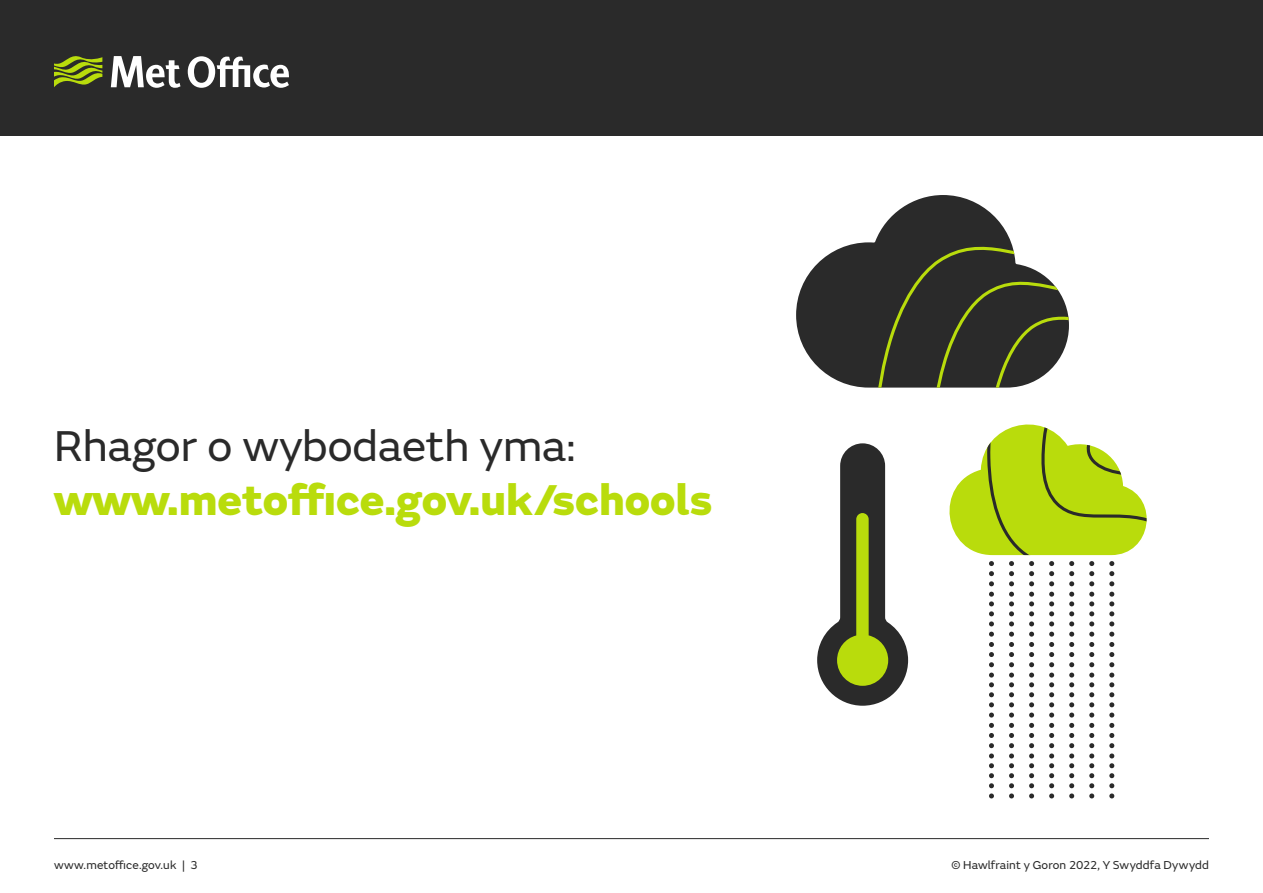
<style>
.page{position:relative;width:1263px;height:893px;background:#fff}
.page>*{position:absolute;margin:0;border:0;box-sizing:border-box;transform-origin:0 0}
.t1{font:800 45px "FS Emeric";color:#b9dc0c}
.t2{font:45px "FS Emeric";color:#2a2a2a}
.t3{font:12px "FS Emeric";letter-spacing:.015em;color:#2a2a2a}
</style>
<div class="page">
<hr style="left:54px;top:838px;width:1155px;height:1px;background:#2a2a2a">
<div style="left:0;top:0;width:1263px;height:135px;background:#2a2a2a"></div>
<svg style="left:111px;top:56px;width:178px;height:32px"></svg>
<svg style="left:54px;top:56px;width:48px;height:31px"></svg>
<svg style="left:817px;top:443px;width:91px;height:263px"></svg>
<svg style="left:989px;top:561px;width:5px;height:25px"></svg>
<svg style="left:989px;top:592px;width:5px;height:34px"></svg>
<svg style="left:1009px;top:561px;width:5px;height:25px"></svg>
<svg style="left:1009px;top:592px;width:5px;height:34px"></svg>
<svg style="left:1029px;top:561px;width:5px;height:25px"></svg>
<svg style="left:1029px;top:592px;width:5px;height:34px"></svg>
<svg style="left:1049px;top:561px;width:5px;height:25px"></svg>
<svg style="left:1049px;top:592px;width:5px;height:34px"></svg>
<svg style="left:1069px;top:561px;width:5px;height:25px"></svg>
<svg style="left:1069px;top:592px;width:5px;height:34px"></svg>
<svg style="left:1089px;top:561px;width:5px;height:25px"></svg>
<svg style="left:1089px;top:592px;width:5px;height:34px"></svg>
<svg style="left:1109px;top:561px;width:5px;height:25px"></svg>
<svg style="left:1109px;top:592px;width:5px;height:34px"></svg>
<svg style="left:989px;top:632px;width:5px;height:35px"></svg>
<svg style="left:989px;top:673px;width:5px;height:34px"></svg>
<svg style="left:989px;top:713px;width:5px;height:4px"></svg>
<svg style="left:1009px;top:632px;width:5px;height:35px"></svg>
<svg style="left:1009px;top:673px;width:5px;height:34px"></svg>
<svg style="left:1009px;top:713px;width:5px;height:4px"></svg>
<svg style="left:1029px;top:632px;width:5px;height:35px"></svg>
<svg style="left:1029px;top:673px;width:5px;height:34px"></svg>
<svg style="left:1029px;top:713px;width:5px;height:4px"></svg>
<svg style="left:1049px;top:632px;width:5px;height:35px"></svg>
<svg style="left:1049px;top:673px;width:5px;height:34px"></svg>
<svg style="left:1049px;top:713px;width:5px;height:4px"></svg>
<svg style="left:1069px;top:632px;width:5px;height:35px"></svg>
<svg style="left:1069px;top:673px;width:5px;height:34px"></svg>
<svg style="left:1069px;top:713px;width:5px;height:4px"></svg>
<svg style="left:1089px;top:632px;width:5px;height:35px"></svg>
<svg style="left:1089px;top:673px;width:5px;height:34px"></svg>
<svg style="left:1089px;top:713px;width:5px;height:4px"></svg>
<svg style="left:1109px;top:632px;width:5px;height:35px"></svg>
<svg style="left:1109px;top:673px;width:5px;height:34px"></svg>
<svg style="left:1109px;top:713px;width:5px;height:4px"></svg>
<svg style="left:989px;top:723px;width:5px;height:75px"></svg>
<svg style="left:1009px;top:723px;width:5px;height:75px"></svg>
<svg style="left:1029px;top:723px;width:5px;height:75px"></svg>
<svg style="left:1049px;top:723px;width:5px;height:75px"></svg>
<svg style="left:1069px;top:723px;width:5px;height:75px"></svg>
<svg style="left:1089px;top:723px;width:5px;height:75px"></svg>
<svg style="left:1109px;top:723px;width:5px;height:75px"></svg>
<svg style="left:949px;top:424px;width:198px;height:131px"></svg>
<svg style="left:796px;top:243px;width:62px;height:144px;fill:#2a2a2a"></svg>
<svg style="left:858px;top:195px;width:211px;height:193px"></svg>
<h1 class="t2" style="left:54px;top:414px;width:524px">Rhagor o wybodaeth yma:</h1>
<h1 class="t1" style="left:54px;top:464px;width:660px">www.metoffice.gov.uk/schools</h1>
<p class="t3" style="left:54px;top:856px;width:145px">www.metoffice.gov.uk | 3</p>
<p class="t3" style="left:951px;top:856px;width:259px">© Hawlfraint y Goron 2022, Y Swyddfa Dywydd</p>
</div>
